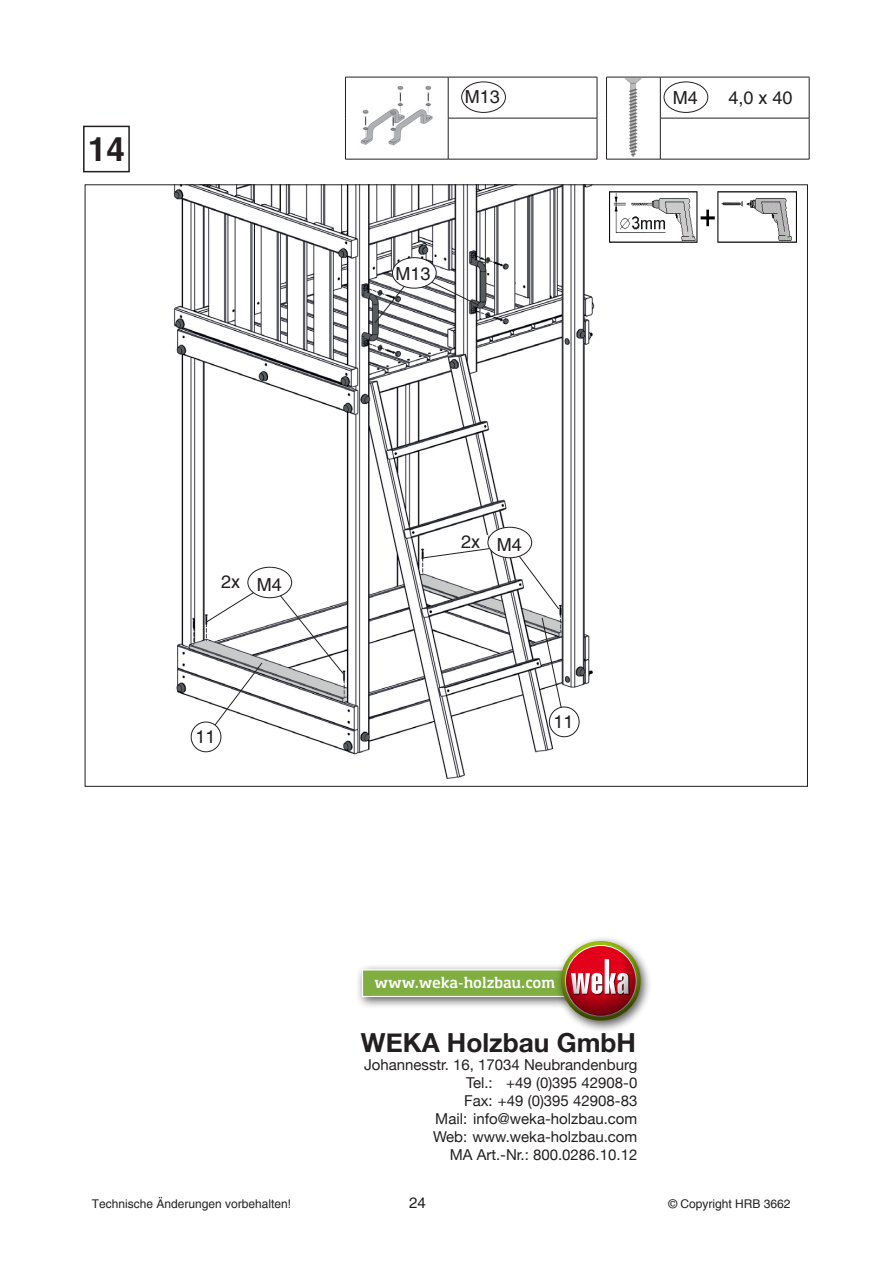
<style>
.page{position:relative;width:893px;height:1263px;background:#fff}
.page>*{position:absolute;margin:0;border:0;box-sizing:border-box;transform-origin:0 0}
.t1{font:700 33px "Helvetica";color:#231f20}
.t2{font:700 26.25px "Helvetica Neue";color:#231f20}
.t3{font:18px "Helvetica";color:#231f20}
.t4{font:15px/18px "Helvetica Neue";color:#231f20;text-align:right}
.t5{font:15px "Helvetica";color:#231f20}
.t6{font:500 14.4px "Soho Std";color:#fff}
.t7{font:12px "Helvetica";color:#231f20}
</style>
<div class="page">
<img style="left:173px;top:186px;width:422px;height:593px">
<div style="left:83px;top:126px;width:47px;height:46px;border:2px solid #231f20"></div>
<hr style="left:606px;top:77px;width:54px;height:1px;background:#231f20">
<hr style="left:606px;top:77px;width:1px;height:41px;background:#231f20">
<hr style="left:660px;top:77px;width:149px;height:1px;background:#231f20">
<hr style="left:660px;top:77px;width:1px;height:41px;background:#231f20">
<hr style="left:809px;top:77px;width:1px;height:41px;background:#231f20">
<hr style="left:606px;top:118px;width:1px;height:41px;background:#231f20">
<hr style="left:660px;top:118px;width:149px;height:1px;background:#231f20">
<hr style="left:660px;top:118px;width:1px;height:41px;background:#231f20">
<hr style="left:809px;top:118px;width:1px;height:41px;background:#231f20">
<hr style="left:606px;top:159px;width:54px;height:1px;background:#231f20">
<hr style="left:660px;top:159px;width:149px;height:1px;background:#231f20">
<div style="left:664px;top:82px;width:44px;height:31px;border:1px solid #231f20;border-radius:50%"></div>
<img style="left:624px;top:78px;width:18px;height:78px">
<hr style="left:345px;top:77px;width:103px;height:1px;background:#231f20">
<hr style="left:345px;top:77px;width:1px;height:41px;background:#231f20">
<hr style="left:448px;top:77px;width:149px;height:1px;background:#231f20">
<hr style="left:448px;top:77px;width:1px;height:41px;background:#231f20">
<hr style="left:597px;top:77px;width:1px;height:41px;background:#231f20">
<hr style="left:345px;top:118px;width:1px;height:41px;background:#231f20">
<hr style="left:448px;top:118px;width:149px;height:1px;background:#231f20">
<hr style="left:448px;top:118px;width:1px;height:41px;background:#231f20">
<hr style="left:597px;top:118px;width:1px;height:41px;background:#231f20">
<hr style="left:345px;top:159px;width:103px;height:1px;background:#231f20">
<hr style="left:448px;top:159px;width:149px;height:1px;background:#231f20">
<div style="left:461px;top:82px;width:45px;height:31px;border:1px solid #231f20;border-radius:50%"></div>
<img style="left:360px;top:85px;width:73px;height:61px">
<img style="left:609px;top:191px;width:188px;height:52px">
<div style="left:356px;top:963px;width:223px;height:46px;background:#231f20;opacity:.75"></div>
<div style="left:362px;top:970px;width:205px;height:26px;background:#80ae40"></div>
<div style="left:362px;top:969px;width:205px;height:28px;border:1px solid #fff"></div>
<div style="left:555px;top:935px;width:98px;height:98px;background:#231f20;opacity:.75"></div>
<img style="left:561px;top:950px;width:78px;height:55px">
<img style="left:561px;top:941px;width:80px;height:80px;border-radius:40px">
<div style="left:213px;top:575px;width:35px;height:17px;background:#fff"></div>
<div style="left:453px;top:535px;width:35px;height:17px;background:#fff"></div>
<svg style="left:421px;top:542px;width:139px;height:68px"></svg>
<div style="left:488px;top:527px;width:44px;height:31px;background:#fff;border-radius:50%"></div>
<div style="left:487px;top:527px;width:45px;height:31px;border:1px solid #231f20;border-radius:50%"></div>
<svg style="left:374px;top:273px;width:106px;height:51px"></svg>
<div style="left:392px;top:258px;width:44px;height:30px;background:#fff;border-radius:50%"></div>
<div style="left:392px;top:257px;width:45px;height:32px;border:1px solid #231f20;border-radius:50%"></div>
<svg style="left:205px;top:581px;width:139px;height:157px"></svg>
<div style="left:191px;top:722px;width:30px;height:30px;background:#fff;border-radius:50%"></div>
<div style="left:191px;top:722px;width:30px;height:30px;border:1px solid #231f20;border-radius:50%"></div>
<svg style="left:541px;top:617px;width:24px;height:106px"></svg>
<div style="left:549px;top:707px;width:30px;height:30px;background:#fff;border-radius:50%"></div>
<div style="left:549px;top:707px;width:30px;height:30px;border:1px solid #231f20;border-radius:50%"></div>
<div style="left:248px;top:567px;width:44px;height:31px;background:#fff;border-radius:50%"></div>
<div style="left:247px;top:567px;width:45px;height:31px;border:1px solid #231f20;border-radius:50%"></div>
<h1 class="t1" style="left:88px;top:129px;width:38px">14</h1>
<p class="t3" style="left:465px;top:86px;width:37px">M13</p>
<p class="t3" style="left:673px;top:87px;width:27px">M4</p>
<p class="t3" style="left:728px;top:87px;width:66px">4,0 x 40</p>
<p class="t3" style="left:396px;top:263px;width:37px">M13</p>
<p class="t3" style="left:221px;top:571px;width:21px">2x</p>
<p class="t3" style="left:257px;top:574px;width:27px">M4</p>
<p class="t3" style="left:195px;top:727px;width:22px">11</p>
<p class="t3" style="left:461px;top:532px;width:62px">2x M4</p>
<p class="t3" style="left:554px;top:712px;width:22px">11</p>
<p class="t6" style="left:374px;top:973px;width:182px">www.weka-holzbau.com</p>
<h2 class="t2" style="left:361px;top:1026px;width:277px">WEKA Holzbau GmbH</h2>
<p class="t4" style="left:364px;top:1055px;width:275px">Johannesstr. 16, 17034 Neubrandenburg<br>Tel.: +49 (0)395 42908-0<br>Fax: +49 (0)395 42908-83<br>Mail: info@weka-holzbau.com<br>Web: www.weka-holzbau.com<br>MA Art.-Nr.: 800.0286.10.12</p>
<p class="t7" style="left:92px;top:1196px;width:201px">Technische Änderungen vorbehalten!</p>
<p class="t5" style="left:409px;top:1193px;width:18px">24</p>
<p class="t7" style="left:668px;top:1196px;width:124px">© Copyright HRB 3662</p>
</div>
